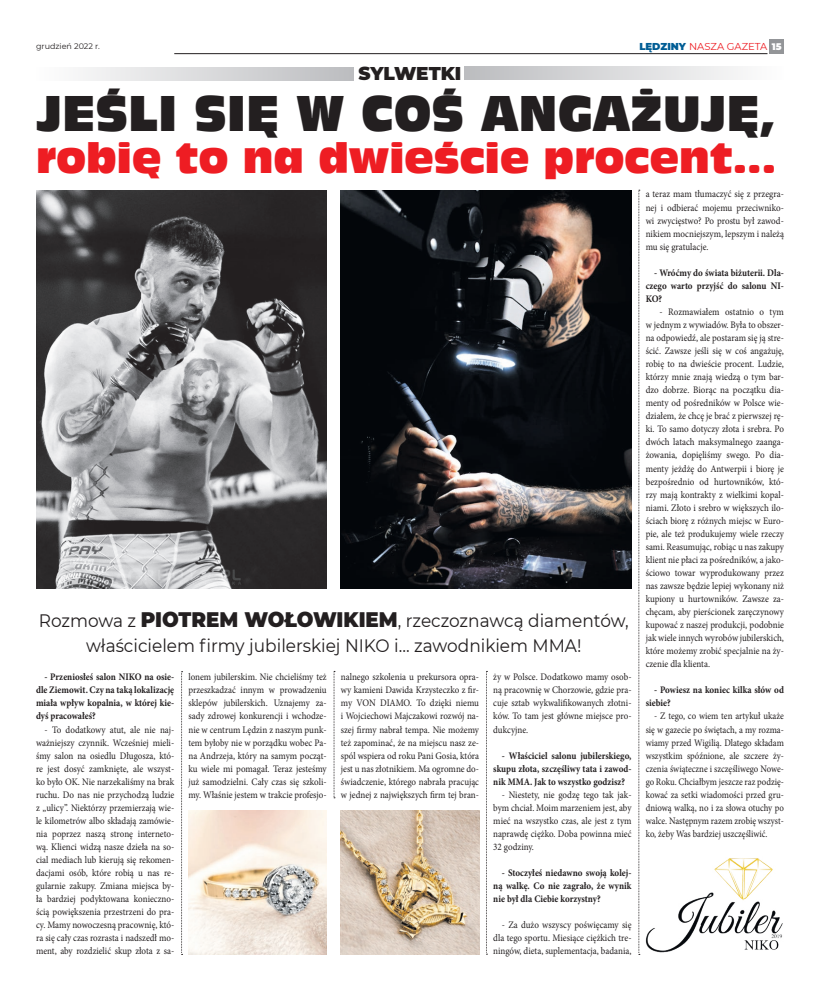
<style>
.page{position:relative;width:820px;height:993px;background:#fff}
.page>*{position:absolute;margin:0;border:0;box-sizing:border-box;transform-origin:0 0}
.tytul_maly{font:46.7px "Incised 901 Ct EU";color:#231f20}
.tytul_maly-2{font:39.5px "Incised 901 Ct EU";color:#ee1d23}
.Tekst{font:900 18.5px "Montserrat";color:#231f20}
.Tekst-2{font:18px "Montserrat";color:#231f20;scale:.94 1}
.Tekst-3{font:10px/13px "Minion Pro";color:#231f20;text-align:justify;scale:.9 1}
.Tekst-4{font:700 10px/13px "Minion Pro";color:#231f20;text-align:justify;scale:.9 1}
.Tekst-5{font:10px/13px "Minion Pro";color:#231f20;text-align:justify;scale:.88 1}
.tekst{font:10px "Montserrat";color:#ee1d23}
.t1{font:8px "Montserrat";color:#231f20}
.s1{font-weight:900;color:#005d95}
.s2{font-weight:900;font-size:9.4px;color:#fff}
.s3{font-weight:900;font-size:21px}
</style>
<div class="page">
<div style="left:769px;top:40px;width:14px;height:14px;background:#939598"></div>
<hr style="left:174px;top:53px;width:593px;height:1px;background:#231f20">
<img style="left:645px;top:858px;width:138px;height:95px">
<img style="left:36px;top:190px;width:290px;height:398px">
<img style="left:341px;top:190px;width:290px;height:398px">
<img style="left:341px;top:810px;width:138px;height:144px">
<img style="left:188px;top:810px;width:138px;height:144px">
<svg style="left:181px;top:671px;width:1px;height:282px"></svg>
<svg style="left:333px;top:671px;width:2px;height:127px"></svg>
<svg style="left:486px;top:671px;width:1px;height:283px"></svg>
<svg style="left:638px;top:190px;width:1px;height:763px"></svg>
<svg style="left:464px;top:67px;width:274px;height:13px;background:#d7d8da"></svg>
<svg style="left:83px;top:67px;width:270px;height:13px;background:#d7d8da"></svg>
<p class="t1" style="left:36px;top:41px;width:65px">grudzień 2022 r.</p>
<p class="tekst" style="left:639px;top:39px;width:144px"><span class="s1">LĘDZINY</span> NASZA GAZETA <span class="s2">15</span></p>
<p class="Tekst" style="left:358px;top:60px;width:104px">SYLWETKI</p>
<p class="tytul_maly" style="left:36px;top:85px;width:741px">JEŚLI SIĘ W COŚ ANGAŻUJĘ,</p>
<p class="tytul_maly-2" style="left:36px;top:134px;width:741px">robię to na dwieście procent...</p>
<p class="Tekst-2" style="left:39px;top:608px;width:628px">Rozmowa z <span class="s3">PIOTREM WOŁOWIKIEM</span>, rzeczoznawcą diamentów,</p>
<p class="Tekst-2" style="left:86px;top:633px;width:528px">właścicielem firmy jubilerskiej NIKO i… zawodnikiem MMA!</p>
<p class="Tekst-4" style="left:36px;top:670px;width:155px;text-indent:9px">- Przeniosłeś salon NIKO na osie&shy;dle Ziemowit. Czy na taką lokalizację miała wpływ kopalnia, w której kie&shy;dyś pracowałeś?</p>
<p class="Tekst-3" style="left:36px;top:722px;width:155px;text-indent:9px">- To dodatkowy atut, ale nie naj&shy;ważniejszy czynnik. Wcześniej mieli&shy;śmy salon na osiedlu Długosza, któ&shy;re jest dosyć zamknięte, ale wszyst&shy;ko było OK. Nie narzekaliśmy na brak ruchu. Do nas nie przychodzą ludzie z „ulicy”. Niektórzy przemierzają wie&shy;le kilometrów albo składają zamówie&shy;nia poprzez naszą stronę interneto&shy;wą. Klienci widzą nasze dzieła na so&shy;cial mediach lub kierują się rekomen&shy;dacjami osób, które robią u nas re&shy;gularnie zakupy. Zmiana miejsca by&shy;ła bardziej podyktowana konieczno&shy;ścią powiększenia przestrzeni do pra&shy;cy. Mamy nowoczesną pracownię, któ&shy;ra się cały czas rozrasta i nadszedł mo&shy;ment, aby rozdzielić skup złota z sa-</p>
<p class="Tekst-3" style="left:188px;top:670px;width:155px">lonem jubilerskim. Nie chcieliśmy też przeszkadzać innym w prowadzeniu sklepów jubilerskich. Uznajemy za&shy;sady zdrowej konkurencji i wchodze&shy;nie w centrum Lędzin z naszym punk&shy;tem byłoby nie w porządku wobec Pa&shy;na Andrzeja, który na samym począt&shy;ku wiele mi pomagał. Teraz jesteśmy już samodzielni. Cały czas się szkoli&shy;my. Właśnie jestem w trakcie profesjo-</p>
<p class="Tekst-3" style="left:341px;top:670px;width:155px">nalnego szkolenia u prekursora opra&shy;wy kamieni Dawida Krzysteczko z fir&shy;my VON DIAMO. To dzięki niemu i Wojciechowi Majczakowi rozwój na&shy;szej firmy nabrał tempa. Nie możemy też zapominać, że na miejscu nasz ze&shy;spól wspiera od roku Pani Gosia, która jest u nas złotnikiem. Ma ogromne do&shy;świadczenie, którego nabrała pracując w jednej z największych firm tej bran-</p>
<p class="Tekst-3" style="left:493px;top:670px;width:155px">ży w Polsce. Dodatkowo mamy osob&shy;ną pracownię w Chorzowie, gdzie pra&shy;cuje sztab wykwalifikowanych złotni&shy;ków. To tam jest główne miejsce pro&shy;dukcyjne.</p>
<p class="Tekst-4" style="left:493px;top:748px;width:155px;text-indent:9px">- Właściciel salonu jubilerskiego, skupu złota, szczęśliwy tata i zawod&shy;nik MMA. Jak to wszystko godzisz?</p>
<p class="Tekst-3" style="left:493px;top:787px;width:155px;text-indent:9px">- Niestety, nie godzę tego tak jak&shy;bym chciał. Moim marzeniem jest, aby mieć na wszystko czas, ale jest z tym naprawdę ciężko. Doba powinna mieć 32 godziny.</p>
<p class="Tekst-4" style="left:493px;top:866px;width:155px;text-indent:9px">- Stoczyłeś niedawno swoją kolej&shy;ną walkę. Co nie zagrało, że wynik nie był dla Ciebie korzystny?</p>
<p class="Tekst-3" style="left:493px;top:918px;width:155px;text-indent:9px">- Za dużo wszyscy poświęcamy się dla tego sportu. Miesiące ciężkich tre&shy;ningów, dieta, suplementacja, badania,</p>
<p class="Tekst-3" style="left:645px;top:188px;width:155px">a teraz mam tłumaczyć się z przegra&shy;nej i odbierać mojemu przeciwniko&shy;wi zwycięstwo? Po prostu był zawod&shy;nikiem mocniejszym, lepszym i należą mu się gratulacje.</p>
<p class="Tekst-4" style="left:645px;top:266px;width:155px;text-indent:9px">- Wróćmy do świata biżuterii. Dla&shy;czego warto przyjść do salonu NI-KO?</p>
<p class="Tekst-3" style="left:645px;top:305px;width:155px;text-indent:14px">- Rozmawiałem ostatnio o tym w jednym z wywiadów. Była to obszer&shy;na odpowiedź, ale postaram się ją stre&shy;ścić. Zawsze jeśli się w coś angażuję, robię to na dwieście procent. Ludzie, którzy mnie znają wiedzą o tym bar&shy;dzo dobrze. Biorąc na początku dia&shy;menty od pośredników w Polsce wie&shy;działem, że chcę je brać z pierwszej rę&shy;ki. To samo dotyczy złota i srebra. Po dwóch latach maksymalnego zaanga&shy;żowania, dopięliśmy swego. Po dia&shy;menty jeżdżę do Antwerpii i biorę je bezpośrednio od hurtowników, któ&shy;rzy mają kontrakty z wielkimi kopal&shy;niami. Złoto i srebro w większych ilo&shy;ściach biorę z różnych miejsc w Euro&shy;pie, ale też produkujemy wiele rzeczy sami. Reasumując, robiąc u nas zakupy klient nie płaci za pośredników, a jako&shy;ściowo towar wyprodukowany przez nas zawsze będzie lepiej wykonany niż kupiony u hurtowników. Zawsze za&shy;chęcam, aby pierścionek zaręczynowy kupować z naszej produkcji, podobnie jak wiele innych wyrobów jubilerskich, które możemy zrobić specjalnie na ży&shy;czenie dla klienta.</p>
<p class="Tekst-4" style="left:645px;top:683px;width:155px;text-indent:9px">- Powiesz na koniec kilka słów od siebie?</p>
<p class="Tekst-5" style="left:645px;top:709px;width:158px;text-indent:9px">- Z tego, co wiem ten artykuł ukaże się w gazecie po świętach, a my rozma&shy;wiamy przed Wigilią. Dlatego składam wszystkim spóźnione, ale szczere ży&shy;czenia świąteczne i szczęśliwego Nowe&shy;go Roku. Chciałbym jeszcze raz podzię&shy;kować za setki wiadomości przed gru&shy;dniową walką, no i za słowa otuchy po walce. Następnym razem zrobię wszyst&shy;ko, żeby Was bardziej uszczęśliwić.</p>
</div>
